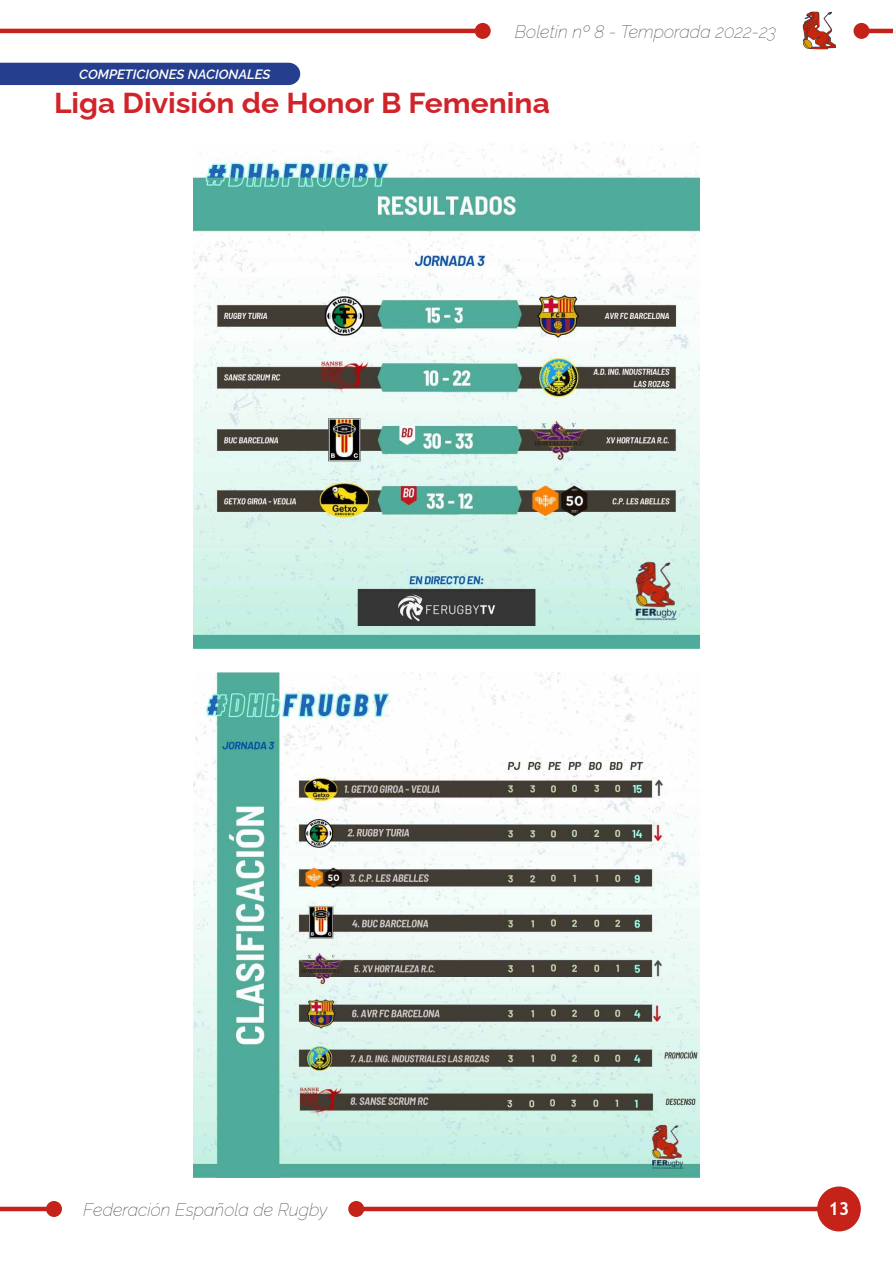
<style>
.page{position:relative;width:893px;height:1263px;background:#fff}
.page>*{position:absolute;margin:0;border:0;box-sizing:border-box;transform-origin:0 0}
.t1{font:700 28.8px "Raleway";color:#d1232a;scale:1.04 1}
.t2{font:italic 100 18px "Raleway";color:#231f20}
.t3{font:700 18px "Trebuchet MS";color:#fff}
.t4{font:italic 600 13.5px "Raleway";color:#fff}
</style>
<div class="page">
<hr style="left:356px;top:1207px;width:483px;height:4px;background:#c5221a">
<div style="left:817px;top:1186px;width:44px;height:45px;background:#c5221a;border-radius:50%"></div>
<img style="left:802px;top:12px;width:34px;height:38px">
<hr style="left:0;top:29px;width:483px;height:4px;background:#c5221a">
<div style="left:475px;top:23px;width:16px;height:16px;background:#c5221a;border-radius:50%"></div>
<div style="left:348px;top:1201px;width:16px;height:16px;background:#c5221a;border-radius:50%"></div>
<div style="left:46px;top:1201px;width:16px;height:16px;background:#c5221a;border-radius:50%"></div>
<hr style="left:861px;top:29px;width:32px;height:4px;background:#c5221a">
<div style="left:853px;top:23px;width:16px;height:16px;background:#c5221a;border-radius:50%"></div>
<hr style="left:0;top:1207px;width:54px;height:4px;background:#c5221a">
<img style="left:194px;top:143px;width:505px;height:505px">
<img style="left:194px;top:672px;width:505px;height:506px">
<div style="left:0;top:63px;width:300px;height:22px;background:#253f8e"></div>
<p class="t2" style="left:515px;top:17px;width:263px">Boletín nº 8 - Temporada 2022-23</p>
<p class="t4" style="left:79px;top:64px;width:193px">COMPETICIONES NACIONALES</p>
<p class="t1" style="left:54px;top:80px;width:478px">Liga División de Honor B Femenina</p>
<p class="t2" style="left:83px;top:1195px;width:246px">Federación Española de Rugby</p>
<p class="t3" style="left:828px;top:1197px;width:23px">13</p>
</div>
